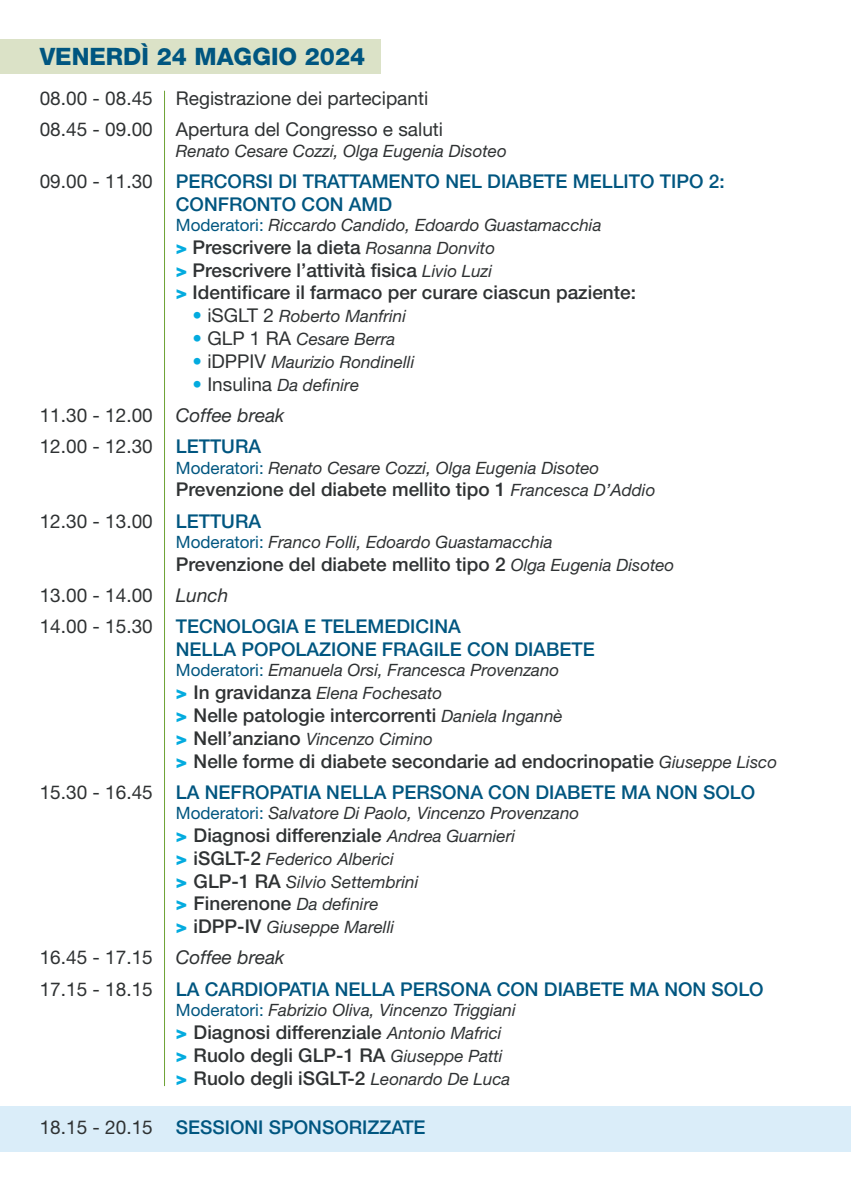
<style>
.page{position:relative;width:851px;height:1191px;background:#fff}
.page>*{position:absolute;margin:0;border:0;box-sizing:border-box;transform-origin:0 0}
.t1{font:800 24px "Helvetica Neue LT Std";color:#005680}
.t2{font:500 19px/22.8px "Helvetica Neue LT Std";color:#2f3233}
.t3{font:500 19px/22.8px "Helvetica Neue LT Std";color:#005680}
.t4{font:19px/31.2px "Helvetica Neue LT Std";color:#2f3233}
.t5{font:italic 17px/22.8px "Helvetica Neue LT Std";color:#2f3233}
.s1{font-weight:400;color:#2f3233}
.s2{font-style:normal;color:#005680}
.s3{font-weight:900;color:#03abdf}
.s4{font-weight:400;font-style:italic;font-size:17px}
.s5{font-style:normal;font-size:19px;color:#03abdf}
.s6{font-style:normal;font-size:19px}
.s7{font-style:italic}
.s8{font-weight:500;color:#005680}
.s9{font-weight:400}
.s10{color:#005680}
.s11{font-weight:400;font-style:italic}
.s12{font-weight:900;font-style:normal;font-size:19px;color:#03abdf}
.s13{font-weight:500;font-style:normal;font-size:19px}
.s14{font-weight:400;font-style:italic;color:#2f3233}
</style>
<div class="page">
<div style="left:0;top:1106px;width:850px;height:45px;background:#daedf9"></div>
<div style="left:0;top:40px;width:380px;height:34px;background:#dbe2c7"></div>
<hr style="left:164px;top:91px;width:1px;height:995px;background:#6ea336">
<hr style="left:850px;top:40px;width:1px;height:34px;background:#dbe2c7">
<p class="t1" style="left:40px;top:43px;width:327px">VENERDÌ 24 MAGGIO 2024</p>
<p class="t4" style="left:40px;top:82px;width:405px">08.00 - 08.45 Registrazione dei partecipanti<br>08.45 - 09.00 Apertura del Congresso e saluti</p>
<p class="t5" style="left:176px;top:139px;width:332px">Renato Cesare Cozzi, Olga Eugenia Disoteo</p>
<p class="t3" style="left:176px;top:169px;width:550px;text-indent:-136px"><span class="s1">09.00 - 11.30</span> PERCORSI DI TRATTAMENTO NEL DIABETE MELLITO TIPO 2:<br>CONFRONTO CON AMD</p>
<p class="t5" style="left:176px;top:213px;width:427px"><span class="s2">Moderatori:</span> Riccardo Candido, Edoardo Guastamacchia</p>
<p class="t2" style="left:176px;top:235px;width:461px"><span class="s3">&gt;</span> Prescrivere la dieta <span class="s4">Rosanna Donvito<br></span><span class="s3">&gt;</span> Prescrivere l’attività fisica <span class="s4">Livio Luzi<br></span><span class="s3">&gt;</span> Identificare il farmaco per curare ciascun paziente:</p>
<p class="t5" style="left:192px;top:304px;width:215px"><span class="s5">•</span> <span class="s6">iSGLT 2</span> Roberto Manfrini</p>
<p class="t5" style="left:192px;top:327px;width:204px"><span class="s5">•</span> <span class="s6">GLP 1 RA</span> Cesare Berra</p>
<p class="t5" style="left:192px;top:350px;width:223px"><span class="s5">•</span> <span class="s6">iDPPIV</span> Maurizio Rondinelli</p>
<p class="t5" style="left:192px;top:373px;width:168px"><span class="s5">•</span> <span class="s6">Insulina</span> Da definire</p>
<p class="t4" style="left:40px;top:399px;width:246px">11.30 - 12.00 <span class="s7">Coffee break<br></span>12.00 - 12.30 <span class="s8">LETTURA</span></p>
<p class="t5" style="left:176px;top:456px;width:425px"><span class="s2">Moderatori:</span> Renato Cesare Cozzi, Olga Eugenia Disoteo</p>
<p class="t2" style="left:40px;top:474px;width:617px;line-height:31.2px;text-indent:136px">Prevenzione del diabete mellito tipo 1 <span class="s4">Francesca D’Addio<br></span><span class="s9">12.30 - 13.00</span> <span class="s10">LETTURA</span></p>
<p class="t5" style="left:176px;top:530px;width:378px"><span class="s2">Moderatori:</span> Franco Folli, Edoardo Guastamacchia</p>
<p class="t2" style="left:40px;top:548px;width:636px;line-height:31.2px;text-indent:136px">Prevenzione del diabete mellito tipo 2 <span class="s4">Olga Eugenia Disoteo<br></span><span class="s9">13.00 - 14.00</span> <span class="s11">Lunch<br></span><span class="s9">14.00 - 15.30</span> <span class="s10">TECNOLOGIA E TELEMEDICINA</span></p>
<p class="t3" style="left:176px;top:637px;width:420px">NELLA POPOLAZIONE FRAGILE CON DIABETE</p>
<p class="t5" style="left:176px;top:658px;width:385px"><span class="s2">Moderatori:</span> Emanuela Orsi, Francesca Provenzano <span class="s12">&gt;</span> <span class="s13">In gravidanza</span> Elena Fochesato</p>
<p class="t2" style="left:176px;top:703px;width:388px"><span class="s3">&gt;</span> Nelle patologie intercorrenti <span class="s4">Daniela Ingannè</span></p>
<p class="t5" style="left:176px;top:727px;width:258px"><span class="s12">&gt;</span> <span class="s13">Nell’anziano</span> Vincenzo Cimino</p>
<p class="t2" style="left:40px;top:745px;width:738px;line-height:31.2px;text-indent:136px"><span class="s3">&gt;</span> Nelle forme di diabete secondarie ad endocrinopatie <span class="s4">Giuseppe Lisco<br></span><span class="s9">15.30 - 16.45</span> <span class="s10">LA NEFROPATIA NELLA PERSONA CON DIABETE MA NON SOLO</span></p>
<p class="t5" style="left:176px;top:801px;width:405px"><span class="s2">Moderatori:</span> Salvatore Di Paolo, Vincenzo Provenzano</p>
<p class="t2" style="left:176px;top:823px;width:341px"><span class="s3">&gt;</span> Diagnosi differenziale <span class="s4">Andrea Guarnieri</span></p>
<p class="t5" style="left:176px;top:847px;width:244px"><span class="s12">&gt;</span> <span class="s13">iSGLT-2</span> Federico Alberici<br><span class="s12">&gt;</span> <span class="s13">GLP-1 RA</span> Silvio Settembrini</p>
<p class="t2" style="left:176px;top:892px;width:204px"><span class="s3">&gt;</span> Finerenone <span class="s4">Da definire</span></p>
<p class="t5" style="left:176px;top:915px;width:220px"><span class="s12">&gt;</span> <span class="s13">iDPP-IV</span> Giuseppe Marelli</p>
<p class="t3" style="left:40px;top:942px;width:725px;line-height:31.2px"><span class="s1">16.45 - 17.15</span> <span class="s14">Coffee break<br></span><span class="s1">17.15 - 18.15</span> LA CARDIOPATIA NELLA PERSONA CON DIABETE MA NON SOLO</p>
<p class="t5" style="left:176px;top:998px;width:341px"><span class="s2">Moderatori:</span> Fabrizio Oliva, Vincenzo Triggiani</p>
<p class="t2" style="left:176px;top:1020px;width:336px"><span class="s3">&gt;</span> Diagnosi differenziale <span class="s4">Antonio Mafrici </span><span class="s3">&gt;</span> Ruolo degli GLP-1 RA <span class="s4">Giuseppe Patti </span><span class="s3">&gt;</span> Ruolo degli iSGLT-2 <span class="s4">Leonardo De Luca</span></p>
<p class="t3" style="left:40px;top:1115px;width:387px"><span class="s1">18.15 - 20.15</span> SESSIONI SPONSORIZZATE</p>
</div>
